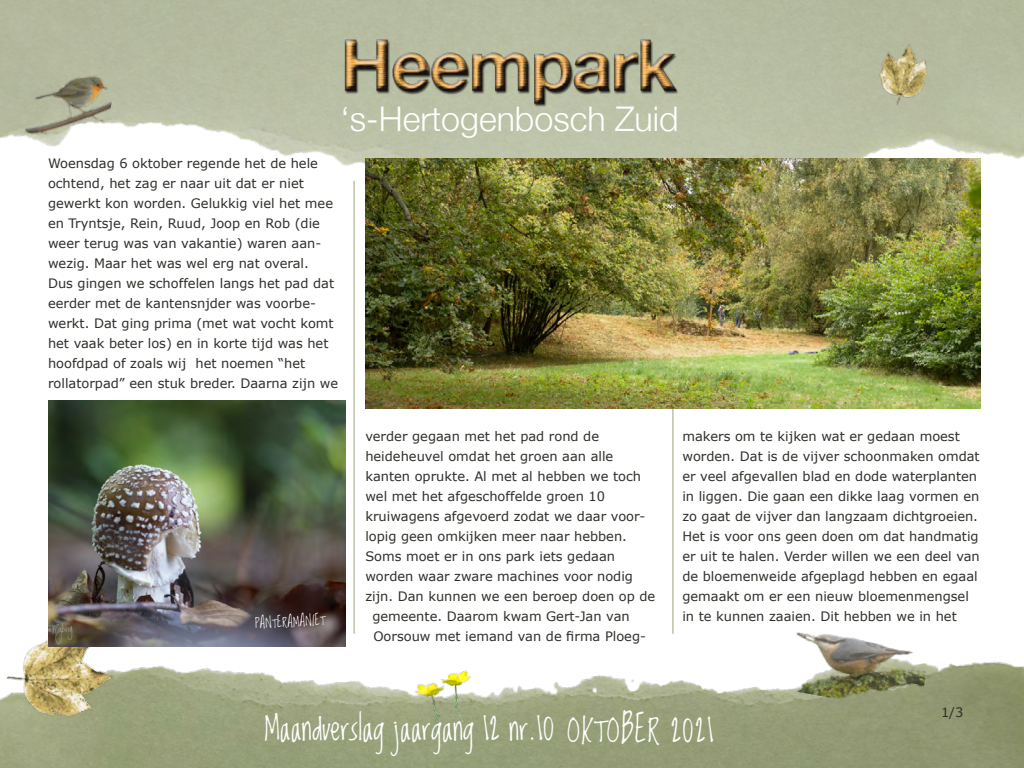
<style>
.page{position:relative;width:1024px;height:768px;background:#fff}
.page>*{position:absolute;margin:0;border:0;box-sizing:border-box;transform-origin:0 0}
.t1{font:300 34px "Helvetica Neue";color:#fffffe}
.t2{font:30px "Lovedbythe King";letter-spacing:.05em;color:#fff}
.t3{font:29.6px "Lovedbythe King";color:#fff}
.t4{font:13px/20px "Verdana";color:#302e2a}
.t5{font:12px "Lovedbythe King";color:#fff}
</style>
<div class="page">
<img style="left:161px;top:555px;width:863px;height:213px">
<img style="left:0;top:0;width:1024px;height:386px">
<img style="left:782px;top:617px;width:150px;height:96px">
<img style="left:0;top:639px;width:161px;height:129px">
<img style="left:855px;top:14px;width:110px;height:111px">
<hr style="left:354px;top:181px;width:1px;height:453px;background:#9fa47e">
<hr style="left:673px;top:181px;width:1px;height:453px;background:#9fa47e">
<img style="left:23px;top:50px;width:95px;height:103px">
<img style="left:322px;top:0;width:367px;height:116px">
<img style="left:433px;top:663px;width:38px;height:74px">
<img style="left:410px;top:668px;width:58px;height:81px">
<img style="left:366px;top:158px;width:614px;height:250px">
<img style="left:48px;top:400px;width:297px;height:247px">
<h1 class="t1" style="left:340px;top:91px;width:340px">‘s-Hertogenbosch Zuid</h1>
<p class="t4" style="left:48px;top:153px;width:272px">Woensdag 6 oktober regende het de hele ochtend, het zag er naar uit dat er niet</p>
<p class="t4" style="left:48px;top:193px;width:288px">gewerkt kon worden. Gelukkig viel het mee en Tryntsje, Rein, Ruud, Joop en Rob (die weer terug was van vakantie) waren aan&shy;wezig. Maar het was wel erg nat overal.<br>Dus gingen we schoffelen langs het pad dat eerder met de kantensnjder was voorbe&shy;werkt. Dat ging prima (met wat vocht komt het vaak beter los) en in korte tijd was het hoofdpad of zoals wij het noemen “het</p>
<p class="t4" style="left:48px;top:373px;width:292px">rollatorpad” een stuk breder. Daarna zijn we</p>
<p class="t5" style="left:255px;top:617px;width:71px;rotate:-3deg">PANTERAMANIET</p>
<p class="t4" style="left:365px;top:426px;width:235px">verder gegaan met het pad rond de</p>
<p class="t4" style="left:365px;top:446px;width:250px">heideheuvel omdat het groen aan alle</p>
<p class="t4" style="left:365px;top:466px;width:277px">kanten oprukte. Al met al hebben we toch wel met het afgeschoffelde groen 10</p>
<p class="t4" style="left:365px;top:506px;width:282px">kruiwagens afgevoerd zodat we daar voor-</p>
<p class="t4" style="left:365px;top:526px;width:263px">lopig geen omkijken meer naar hebben.</p>
<p class="t4" style="left:365px;top:546px;width:251px">Soms moet er in ons park iets gedaan</p>
<p class="t4" style="left:365px;top:566px;width:269px">worden waar zware machines voor nodig</p>
<p class="t4" style="left:365px;top:586px;width:291px">zijn. Dan kunnen we een beroep doen op de</p>
<p class="t4" style="left:372px;top:606px;width:259px">gemeente. Daarom kwam Gert-Jan van</p>
<p class="t4" style="left:373px;top:626px;width:274px">Oorsouw met iemand van de firma Ploeg-</p>
<p class="t4" style="left:682px;top:426px;width:299px">makers om te kijken wat er gedaan moest worden. Dat is de vijver schoonmaken omdat er veel afgevallen blad en dode waterplanten in liggen. Die gaan een dikke laag vormen en zo gaat de vijver dan langzaam dichtgroeien.<br>Het is voor ons geen doen om dat handmatig er uit te halen. Verder willen we een deel van de bloemenweide afgeplagd hebben en egaal gemaakt om er een nieuw bloemenmengsel in te kunnen zaaien. Dit hebben we in het</p>
<p class="t3" style="left:264px;top:713px;width:291px">Maandverslag jaargang 12 nr.10</p>
<p class="t2" style="left:567px;top:714px;width:149px">OKTOBER 2021</p>
<p class="t4" style="left:941px;top:702px;width:24px">1/3</p>
</div>
